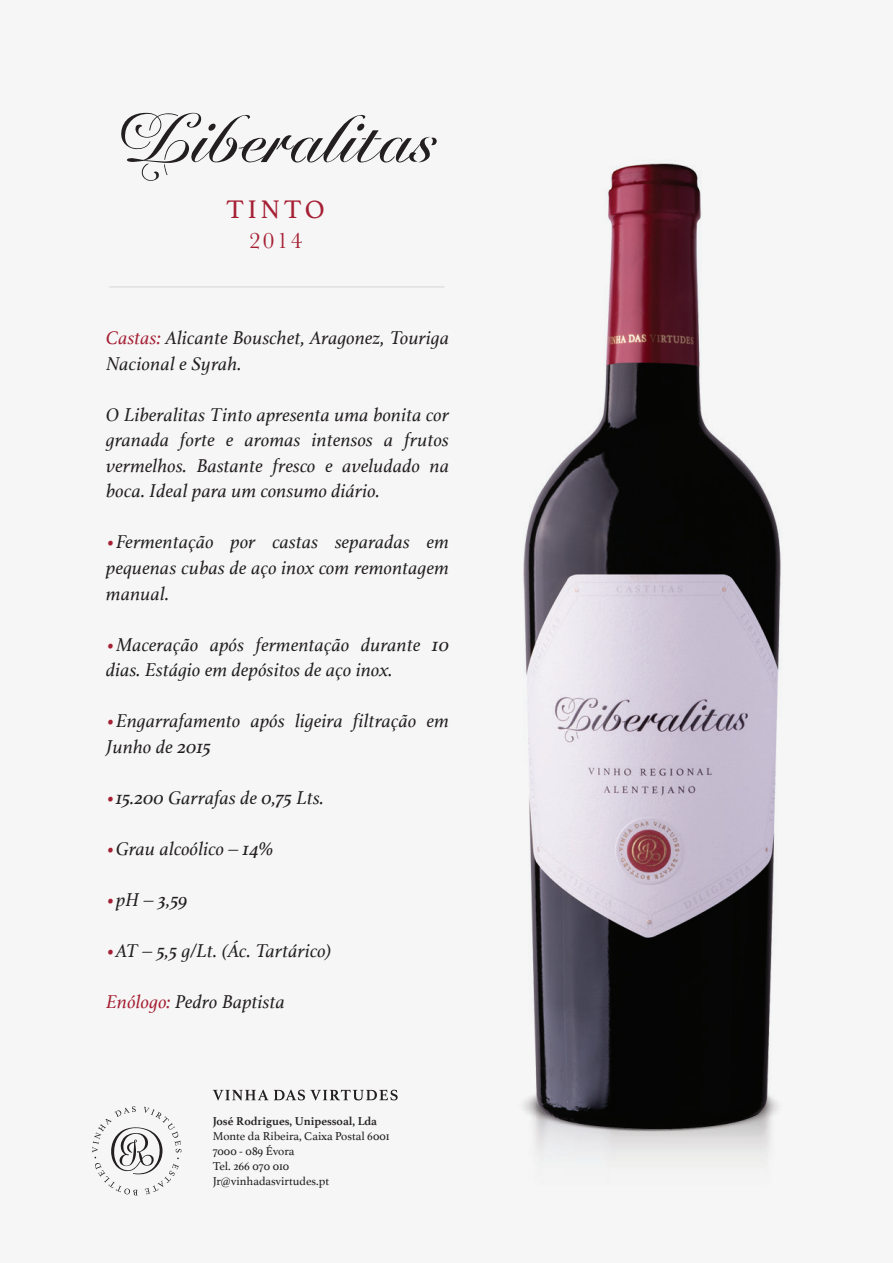
<style>
.page{position:relative;width:893px;height:1263px;background:#fff}
.page>*{position:absolute;margin:0;border:0;box-sizing:border-box;transform-origin:0 0}
.t1{font:66px "Chateau";color:#231f20}
.t2{font:26.7px "Athelas";letter-spacing:.15em;color:#a62035}
.t3{font:23.25px "Baskerville";color:#a62035}
.t4{font:italic 19.5px/25.5px "Athelas";letter-spacing:.01em;color:#231f20}
.t5{font:12px/15px "Athelas";color:#231f20}
.t6{font:700 12px "Athelas";color:#231f20}
.s1{color:#a62035}
</style>
<div class="page">
<img style="left:109px;top:159px;width:674px;height:1037px">
<hr style="left:109px;top:286px;width:335px;height:1px;background:#dcd8d7">
<svg style="left:92px;top:1106px;width:89px;height:89px"></svg>
<svg style="left:213px;top:1090px;width:185px;height:10px"></svg>
<h1 class="t1" style="left:119px;top:103px;width:318px">Liberalitas</h1>
<h2 class="t2" style="left:227px;top:188px;width:100px">TINTO</h2>
<p class="t3" style="left:249px;top:225px;width:55px">2014</p>
<p class="t4" style="left:106px;top:325px;width:344px"><span class="s1">Castas:</span> Alicante Bouschet, Aragonez, Touriga<br>Nacional e Syrah.</p>
<p class="t4" style="left:106px;top:401px;width:344px;text-align:justify">O Liberalitas Tinto apresenta uma bonita cor granada forte e aromas intensos a frutos vermelhos. Bastante fresco e aveludado na boca. Ideal para um consumo diário.</p>
<p class="t4" style="left:106px;top:529px;width:344px;text-align:justify"><span class="s1">•</span>Fermentação por castas separadas em pequenas cubas de aço inox com remontagem manual.</p>
<p class="t4" style="left:106px;top:631px;width:344px"><span class="s1">•</span>Maceração após fermentação durante 10 dias. Estágio em depósitos de aço inox.</p>
<p class="t4" style="left:106px;top:707px;width:344px"><span class="s1">•</span>Engarrafamento após ligeira filtração em<br>Junho de 2015</p>
<p class="t4" style="left:106px;top:784px;width:219px"><span class="s1">•</span>15.200 Garrafas de 0,75 Lts.</p>
<p class="t4" style="left:106px;top:835px;width:169px"><span class="s1">•</span>Grau alcoólico – 14%</p>
<p class="t4" style="left:106px;top:886px;width:83px"><span class="s1">•</span>pH – 3,59</p>
<p class="t4" style="left:106px;top:937px;width:227px"><span class="s1">•</span>AT – 5,5 g/Lt. (Ác. Tartárico)</p>
<p class="t4" style="left:106px;top:988px;width:180px"><span class="s1">Enólogo:</span> Pedro Baptista</p>
<p class="t6" style="left:213px;top:1111px;width:166px">José Rodrigues, Unipessoal, Lda</p>
<p class="t5" style="left:213px;top:1128px;width:178px">Monte da Ribeira, Caixa Postal 6001<br>7000 - 089 Évora<br>Tel. 266 070 010<br>Jr@vinhadasvirtudes.pt</p>
</div>
